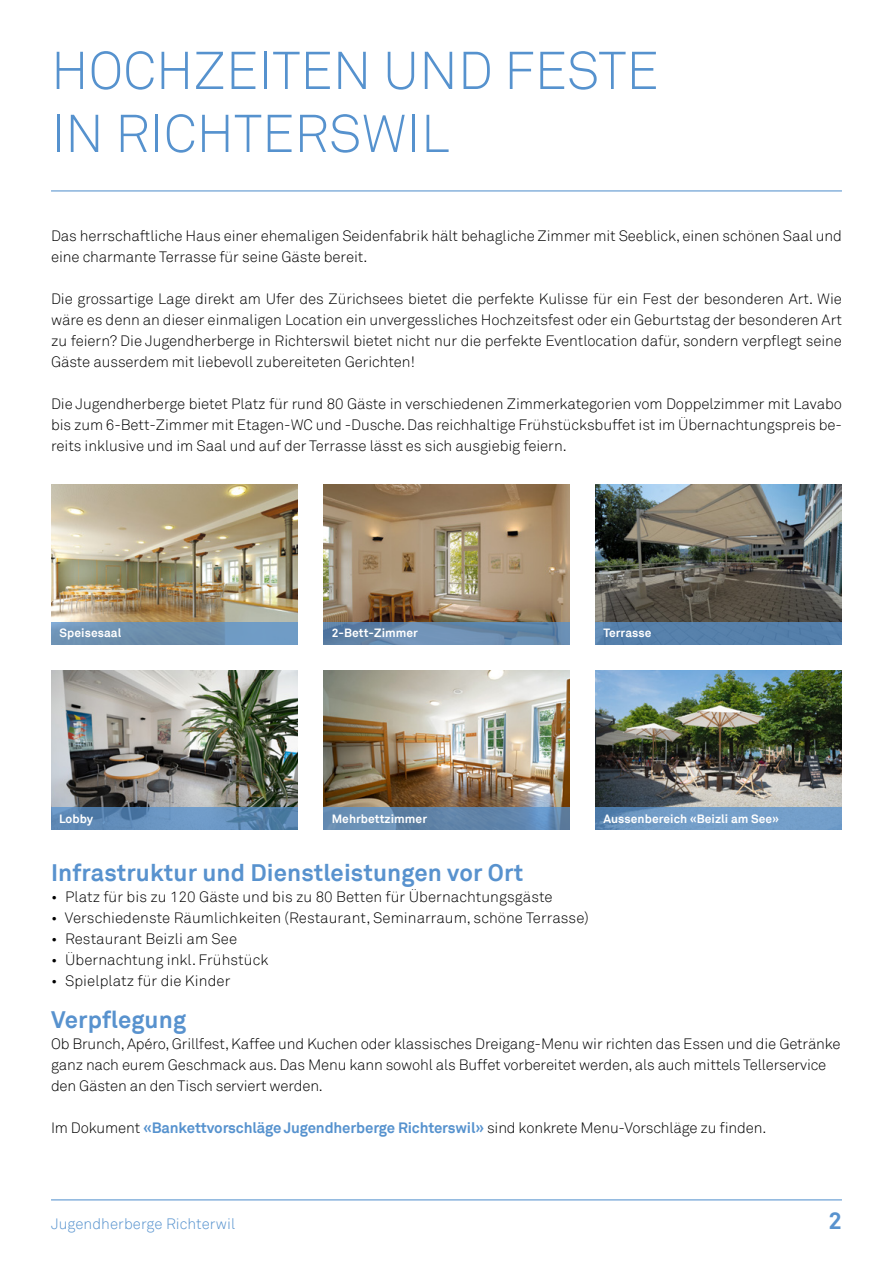
<style>
.page{position:relative;width:893px;height:1263px;background:#fff}
.page>*{position:absolute;margin:0;border:0;box-sizing:border-box;transform-origin:0 0}
.t1{font:300 52.5px "Akkurat";color:#5692ce}
.Lauftext{font:700 23.85px "Akkurat";letter-spacing:.005em;color:#5892ce}
.Lauftext-2{font:300 15px/21px "Akkurat";letter-spacing:-.005em;color:#000}
.t2{font:300 15px "Akkurat";letter-spacing:.005em;color:#5692ce}
.Bildbeschriftung{font:700 12px "Akkurat";letter-spacing:.005em;color:#fff}
.s1{font-weight:700;color:#5692ce}
</style>
<div class="page">
<hr style="left:51px;top:1199px;width:791px;height:1px;background:#5692ce">
<img style="left:51px;top:485px;width:247px;height:137px">
<svg style="left:51px;top:622px;width:247px;height:22px;background:#6e93b6"></svg>
<hr style="left:51px;top:190px;width:791px;height:1px;background:#5692ce">
<img style="left:595px;top:485px;width:247px;height:137px">
<div style="left:595px;top:622px;width:247px;height:22px;background:#5580ab"></div>
<img style="left:323px;top:485px;width:247px;height:137px">
<svg style="left:323px;top:622px;width:247px;height:22px;background:#6488ac"></svg>
<img style="left:323px;top:670px;width:247px;height:137px">
<svg style="left:323px;top:807px;width:247px;height:23px;background:#6388ae"></svg>
<img style="left:51px;top:670px;width:247px;height:137px">
<svg style="left:51px;top:807px;width:247px;height:23px;background:#5f8bb7"></svg>
<img style="left:595px;top:670px;width:247px;height:137px">
<svg style="left:595px;top:807px;width:247px;height:23px;background:#6f9ac5"></svg>
<p class="t1" style="left:51px;top:40px;width:609px">HOCHZEITEN UND FESTE</p>
<p class="t1" style="left:51px;top:103px;width:400px">IN RICHTERSWIL</p>
<p class="Lauftext-2" style="left:51px;top:225px;width:792px">Das herrschaftliche Haus einer ehemaligen Seidenfabrik hält behagliche Zimmer mit Seeblick, einen schönen Saal und eine charmante Terrasse für seine Gäste bereit.</p>
<p class="Lauftext-2" style="left:51px;top:288px;width:792px;text-align:justify">Die grossartige Lage direkt am Ufer des Zürichsees bietet die perfekte Kulisse für ein Fest der besonderen Art. Wie wäre es denn an dieser einmaligen Location ein unvergessliches Hochzeitsfest oder ein Geburtstag der besonderen Art zu feiern? Die Jugendherberge in Richterswil bietet nicht nur die perfekte Eventlocation dafür, sondern verpflegt seine Gäste ausserdem mit liebevoll zubereiteten Gerichten!</p>
<p class="Lauftext-2" style="left:51px;top:393px;width:792px;text-align:justify">Die Jugendherberge bietet Platz für rund 80 Gäste in verschiedenen Zimmerkategorien vom Doppelzimmer mit Lavabo bis zum 6-Bett-Zimmer mit Etagen-WC und -Dusche. Das reichhaltige Frühstücksbuffet ist im Übernachtungspreis be&shy;reits inklusive und im Saal und auf der Terrasse lässt es sich ausgiebig feiern.</p>
<p class="Bildbeschriftung" style="left:60px;top:626px;width:63px">Speisesaal</p>
<p class="Bildbeschriftung" style="left:332px;top:626px;width:88px">2-Bett-Zimmer</p>
<p class="Bildbeschriftung" style="left:603px;top:626px;width:49px">Terrasse</p>
<p class="Bildbeschriftung" style="left:59px;top:811px;width:36px">Lobby</p>
<p class="Bildbeschriftung" style="left:332px;top:811px;width:97px">Mehrbettzimmer</p>
<p class="Bildbeschriftung" style="left:603px;top:811px;width:177px">Aussenbereich «Beizli am See»</p>
<p class="Lauftext" style="left:51px;top:857px;width:474px">Infrastruktur und Dienstleistungen vor Ort</p>
<p class="Lauftext-2" style="left:51px;top:886px;width:503px">• Platz für bis zu 120 Gäste und bis zu 80 Betten für Übernachtungsgäste</p>
<p class="Lauftext-2" style="left:51px;top:907px;width:539px">• Verschiedenste Räumlichkeiten (Restaurant, Seminarraum, schöne Terrasse)</p>
<p class="Lauftext-2" style="left:51px;top:928px;width:188px">• Restaurant Beizli am See</p>
<p class="Lauftext-2" style="left:51px;top:949px;width:219px">• Übernachtung inkl. Frühstück</p>
<p class="Lauftext-2" style="left:51px;top:970px;width:181px">• Spielplatz für die Kinder</p>
<p class="Lauftext" style="left:51px;top:1004px;width:137px">Verpflegung</p>
<p class="Lauftext-2" style="left:51px;top:1033px;width:791px">Ob Brunch, Apéro, Grillfest, Kaffee und Kuchen oder klassisches Dreigang-Menu wir richten das Essen und die Getränke ganz nach eurem Geschmack aus. Das Menu kann sowohl als Buffet vorbereitet werden, als auch mittels Tellerservice den Gästen an den Tisch serviert werden.</p>
<p class="Lauftext-2" style="left:51px;top:1117px;width:717px">Im Dokument <span class="s1">«Bankettvorschläge Jugendherberge Richterswil»</span> sind konkrete Menu-Vorschläge zu finden.</p>
<p class="t2" style="left:51px;top:1215px;width:186px">Jugendherberge Richterwil</p>
<h2 class="Lauftext" style="left:828px;top:1206px;width:15px">2</h2>
</div>
